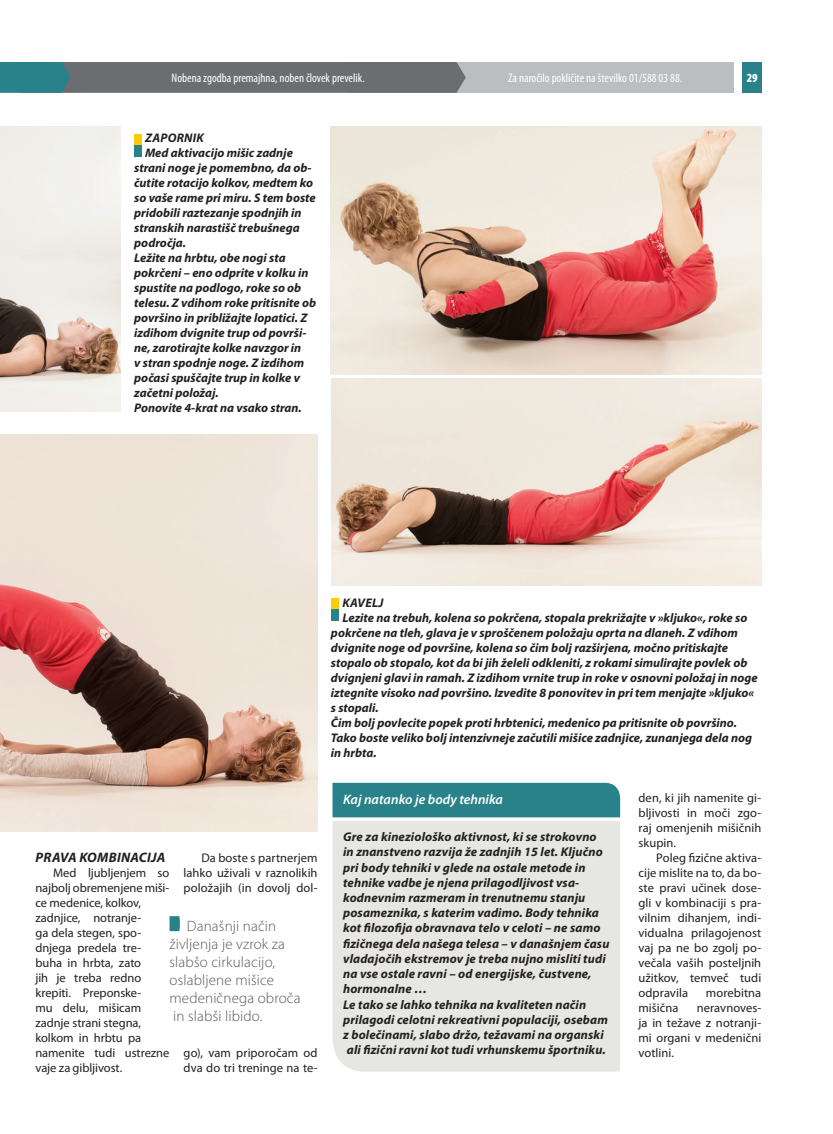
<style>
.page{position:relative;width:833px;height:1134px;background:#fff}
.page>*{position:absolute;margin:0;border:0;box-sizing:border-box;transform-origin:0 0}
.t1{font:300 15px/18px "Myriad Pro";letter-spacing:.01em;color:#57585a}
.t2{font:italic 600 13.75px "Myriad Pro";color:#fff}
.t3{font:italic 700 13.75px "Myriad Pro";letter-spacing:.02em;color:#231f20}
.t4{font:italic 700 12.62px/15.2px "Myriad Pro";letter-spacing:.01em;color:#231f20}
.t5{font:italic 700 12.5px "Myriad Pro";color:#231f20}
.t6{font:12.5px/15px "Myriad Pro";color:#231f20;text-align:justify}
.t7{font:condensed 12.5px "Myriad Pro";color:#fff}
.t8{font:italic 700 12.5px "Myriad Pro";letter-spacing:.02em;color:#231f20}
.t9{font:900 condensed 12.5px "Myriad Pro";color:#fff}
</style>
<div class="page">
<img style="left:332px;top:378px;width:429px;height:208px">
<img style="left:0;top:434px;width:317px;height:398px">
<div style="left:332px;top:821px;width:288px;height:250px;background:#e6e6e2"></div>
<div style="left:332px;top:783px;width:288px;height:34px;background:#29828a"></div>
<div style="left:347px;top:62px;width:386px;height:31px;background:#bcbdc0"></div>
<svg style="left:0;top:62px;width:466px;height:31px;background:#637175"></svg>
<div style="left:742px;top:62px;width:20px;height:31px;background:#29828a"></div>
<img style="left:0;top:127px;width:120px;height:285px">
<img style="left:331px;top:127px;width:430px;height:247px">
<svg style="left:169px;top:916px;width:11px;height:15px"></svg>
<div style="left:134px;top:134px;width:7px;height:11px;background:#fdcc09"></div>
<div style="left:134px;top:145px;width:7px;height:12px;background:#29828a"></div>
<div style="left:332px;top:598px;width:7px;height:12px;background:#fdcc09"></div>
<div style="left:332px;top:610px;width:7px;height:11px;background:#29828a"></div>
<p class="t7" style="left:172px;top:70px;width:195px">Nobena zgodba premajhna, noben človek prevelik.</p>
<p class="t7" style="left:508px;top:70px;width:175px">Za naročilo pokličite na številko 01/588 03 88.</p>
<p class="t9" style="left:746px;top:71px;width:13px">29</p>
<p class="t8" style="left:145px;top:130px;width:59px">Zapornik</p>
<p class="t5" style="left:145px;top:145px;width:149px">Med aktivacijo mišic zadnje</p>
<p class="t5" style="left:134px;top:160px;width:179px">strani noge je pomembno, da ob-</p>
<p class="t5" style="left:134px;top:175px;width:180px">čutite rotacijo kolkov, medtem ko</p>
<p class="t5" style="left:134px;top:190px;width:183px">so vaše rame pri miru. S tem boste</p>
<p class="t5" style="left:134px;top:205px;width:169px">pridobili raztezanje spodnjih in</p>
<p class="t5" style="left:134px;top:220px;width:167px">stranskih narastišč trebušnega</p>
<p class="t5" style="left:134px;top:235px;width:53px">področja.</p>
<p class="t5" style="left:134px;top:250px;width:153px">Ležite na hrbtu, obe nogi sta</p>
<p class="t5" style="left:134px;top:265px;width:176px">pokrčeni – eno odprite v kolku in</p>
<p class="t5" style="left:134px;top:280px;width:169px">spustite na podlogo, roke so ob</p>
<p class="t5" style="left:134px;top:295px;width:183px">telesu. Z vdihom roke pritisnite ob</p>
<p class="t5" style="left:134px;top:310px;width:175px">površino in približajte lopatici. Z</p>
<p class="t5" style="left:134px;top:325px;width:174px">izdihom dvignite trup od površi-</p>
<p class="t5" style="left:134px;top:340px;width:169px">ne, zarotirajte kolke navzgor in</p>
<p class="t5" style="left:134px;top:355px;width:172px">v stran spodnje noge. Z izdihom</p>
<p class="t5" style="left:134px;top:370px;width:167px">počasi spuščajte trup in kolke v</p>
<p class="t5" style="left:134px;top:385px;width:86px">začetni položaj.</p>
<p class="t5" style="left:134px;top:400px;width:169px">Ponovite 4-krat na vsako stran.</p>
<p class="t5" style="left:342px;top:595px;width:42px">Kavelj</p>
<p class="t5" style="left:342px;top:610px;width:406px">Lezite na trebuh, kolena so pokrčena, stopala prekrižajte v »kljuko«, roke so</p>
<p class="t5" style="left:331px;top:625px;width:408px">pokrčene na tleh, glava je v sproščenem položaju oprta na dlaneh. Z vdihom</p>
<p class="t5" style="left:331px;top:640px;width:399px">dvignite noge od površine, kolena so čim bolj razširjena, močno pritiskajte</p>
<p class="t5" style="left:331px;top:655px;width:418px">stopalo ob stopalo, kot da bi jih želeli odkleniti, z rokami simulirajte povlek ob</p>
<p class="t5" style="left:331px;top:670px;width:428px">dvignjeni glavi in ramah. Z izdihom vrnite trup in roke v osnovni položaj in noge</p>
<p class="t5" style="left:331px;top:685px;width:425px">iztegnite visoko nad površino. Izvedite 8 ponovitev in pri tem menjajte »kljuko«</p>
<p class="t5" style="left:331px;top:700px;width:49px">s stopali.</p>
<p class="t5" style="left:331px;top:715px;width:407px">Čim bolj povlecite popek proti hrbtenici, medenico pa pritisnite ob površino.</p>
<p class="t5" style="left:331px;top:730px;width:422px">Tako boste veliko bolj intenzivneje začutili mišice zadnjice, zunanjega dela nog</p>
<p class="t5" style="left:331px;top:745px;width:47px">in hrbta.</p>
<p class="t3" style="left:36px;top:848px;width:131px">Prava kombinacija</p>
<p class="t6" style="left:35px;top:865px;width:135px;text-align:left;text-indent:18px">Med ljubljenjem so najbolj obremenjene miši&shy;ce medenice, kolkov, zadnjice, notranje-<br>ga dela stegen, spo&shy;dnjega predela tre&shy;buha in hrbta, zato<br>jih je treba redno krepiti. Preponske-<br>mu delu, mišicam zadnje strani stegna, kolkom in hrbtu pa namenite tudi ustrezne vaje za gibljivost.</p>
<p class="t6" style="left:184px;top:850px;width:135px;text-indent:18px">Da boste s partnerjem lahko uživali v raznolikih položajih (in dovolj dol-</p>
<p class="t1" style="left:169px;top:917px;width:132px;text-indent:17px">Današnji način življenja je vzrok za slabšo cirkulacijo, oslabljene mišice medeničnega obroča in slabši libido.</p>
<p class="t6" style="left:184px;top:1045px;width:135px">go), vam priporočam od dva do tri treninge na te-</p>
<p class="t2" style="left:343px;top:790px;width:161px">Kaj natanko je body tehnika</p>
<p class="t4" style="left:343px;top:829px;width:268px">Gre za kineziološko aktivnost, ki se strokovno in znanstveno razvija že zadnjih 15 let. Ključno pri body tehniki v glede na ostale metode in tehnike vadbe je njena prilagodljivost vsa&shy;kodnevnim razmeram in trenutnemu stanju posameznika, s katerim vadimo. Body tehnika kot filozofija obravnava telo v celoti – ne samo fizičnega dela našega telesa – v današnjem času vladajočih ekstremov je treba nujno misliti tudi na vse ostale ravni – od energijske, čustvene, hormonalne …<br>Le tako se lahko tehnika na kvaliteten način prilagodi celotni rekreativni populaciji, osebam z bolečinami, slabo držo, težavami na organski ali fizični ravni kot tudi vrhunskemu športniku.</p>
<p class="t6" style="left:638px;top:790px;width:124px">den, ki jih namenite gi&shy;bljivosti in moči zgo&shy;raj omenjenih mišičnih skupin.</p>
<p class="t6" style="left:638px;top:850px;width:124px;text-indent:18px">Poleg fizične aktiva&shy;cije mislite na to, da bo&shy;ste pravi učinek dose&shy;gli v kombinaciji s pra&shy;vilnim dihanjem, indi&shy;vidualna prilagojenost vaj pa ne bo zgolj po&shy;večala vaših posteljnih užitkov, temveč tudi odpravila</p>
<p class="t6" style="left:706px;top:985px;width:57px">morebitna</p>
<p class="t6" style="left:638px;top:1000px;width:41px">mišična</p>
<p class="t6" style="left:638px;top:1000px;width:124px;text-indent:58px">neravnoves&shy;ja in težave z notranji&shy;mi organi v medenični votlini.</p>
</div>
